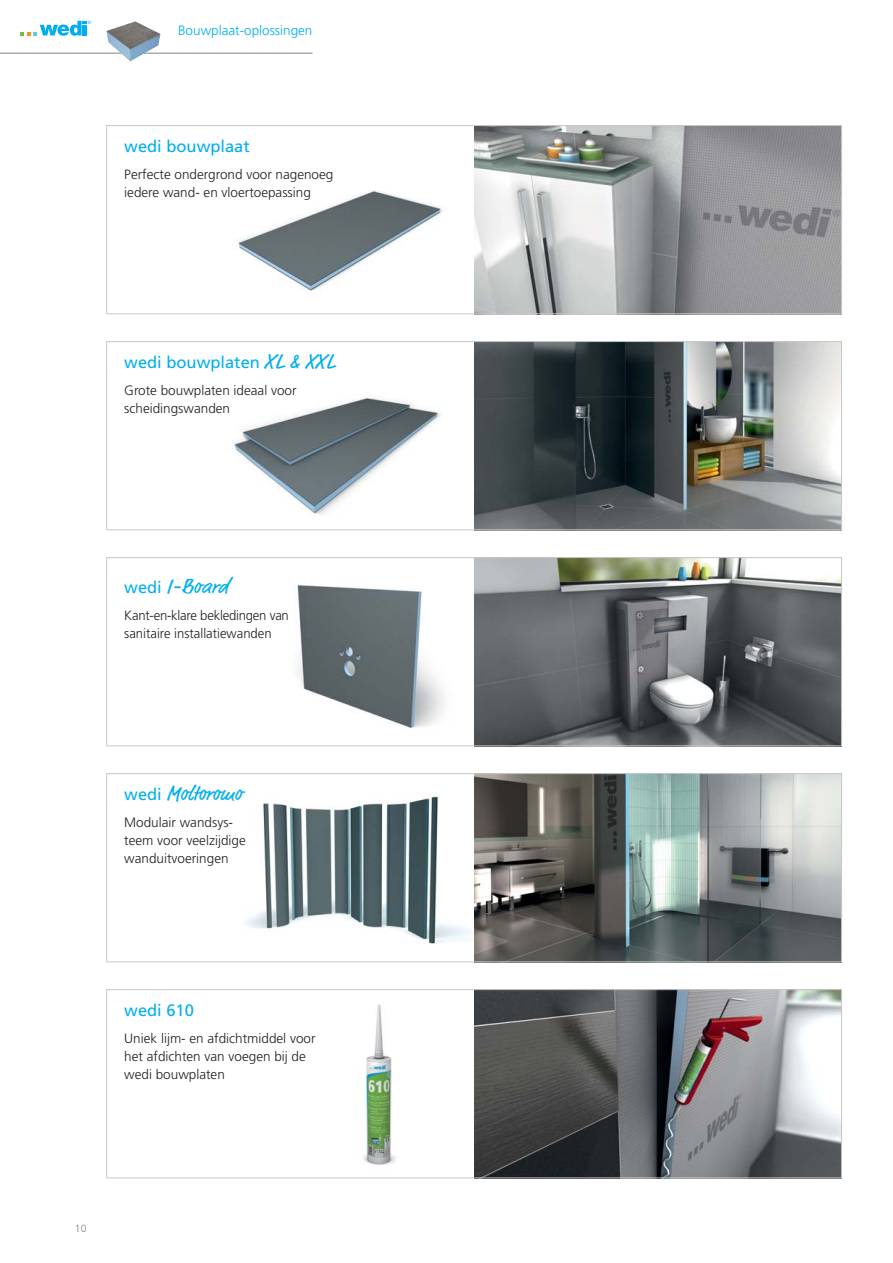
<style>
.page{position:relative;width:893px;height:1263px;background:#fff}
.page>*{position:absolute;margin:0;border:0;box-sizing:border-box;transform-origin:0 0}
.t1{font:21px "Market";color:#00aeef}
.t2{font:16.5px "Frutiger LT Std";color:#00aeef}
.t3{font:300 13.5px/18px "Frutiger LT Std";color:#231f20}
.t4{font:300 13.5px "Frutiger LT Std";color:#00aeef}
.t5{font:300 10.5px "Frutiger LT Std";color:#808285}
.s1{font-family:"Market";font-size:21px}
.s2{font-family:"Frutiger LT Std";font-size:16.5px}
</style>
<div class="page">
<img style="left:474px;top:991px;width:366px;height:185px">
<div style="left:106px;top:989px;width:736px;height:189px;border:1px solid #c6c8ca"></div>
<svg style="left:106px;top:125px;width:736px;height:622px"></svg>
<img style="left:246px;top:794px;width:225px;height:150px">
<img style="left:474px;top:775px;width:366px;height:185px">
<div style="left:106px;top:773px;width:736px;height:189px;border:1px solid #c6c8ca"></div>
<img style="left:272px;top:563px;width:196px;height:177px">
<img style="left:359px;top:1004px;width:37px;height:161px">
<hr style="left:0;top:53px;width:313px;height:1px;background:#808285">
<img style="left:106px;top:21px;width:55px;height:40px">
<svg style="left:20px;top:21px;width:71px;height:15px"></svg>
<p class="t4" style="left:178px;top:25px;width:136px">Bouwplaat-oplossingen</p>
<p class="t2" style="left:124px;top:140px;width:127px">wedi bouwplaat</p>
<p class="t3" style="left:124px;top:167px;width:211px">Perfecte ondergrond voor nagenoeg iedere wand- en vloertoepassing</p>
<p class="t2" style="left:124px;top:356px;width:212px">wedi bouwplaten <span class="s1">XL &amp; XXL</span></p>
<p class="t3" style="left:124px;top:383px;width:174px">Grote bouwplaten ideaal voor scheidingswanden</p>
<h1 class="t1" style="left:124px;top:577px;width:106px"><span class="s2">wedi</span> I-Board</h1>
<p class="t3" style="left:124px;top:608px;width:166px">Kant-en-klare bekledingen van sanitaire installatiewanden</p>
<h1 class="t1" style="left:124px;top:784px;width:119px"><span class="s2">wedi</span> Moltoromo</h1>
<p class="t3" style="left:124px;top:815px;width:123px">Modulair wandsys&shy;teem voor veelzijdige wanduitvoeringen</p>
<p class="t2" style="left:124px;top:1004px;width:71px">wedi 610</p>
<p class="t3" style="left:124px;top:1031px;width:193px">Uniek lijm- en afdichtmiddel voor het afdichten van voegen bij de wedi bouwplaten</p>
<p class="t5" style="left:75px;top:1224px;width:13px">10</p>
</div>
